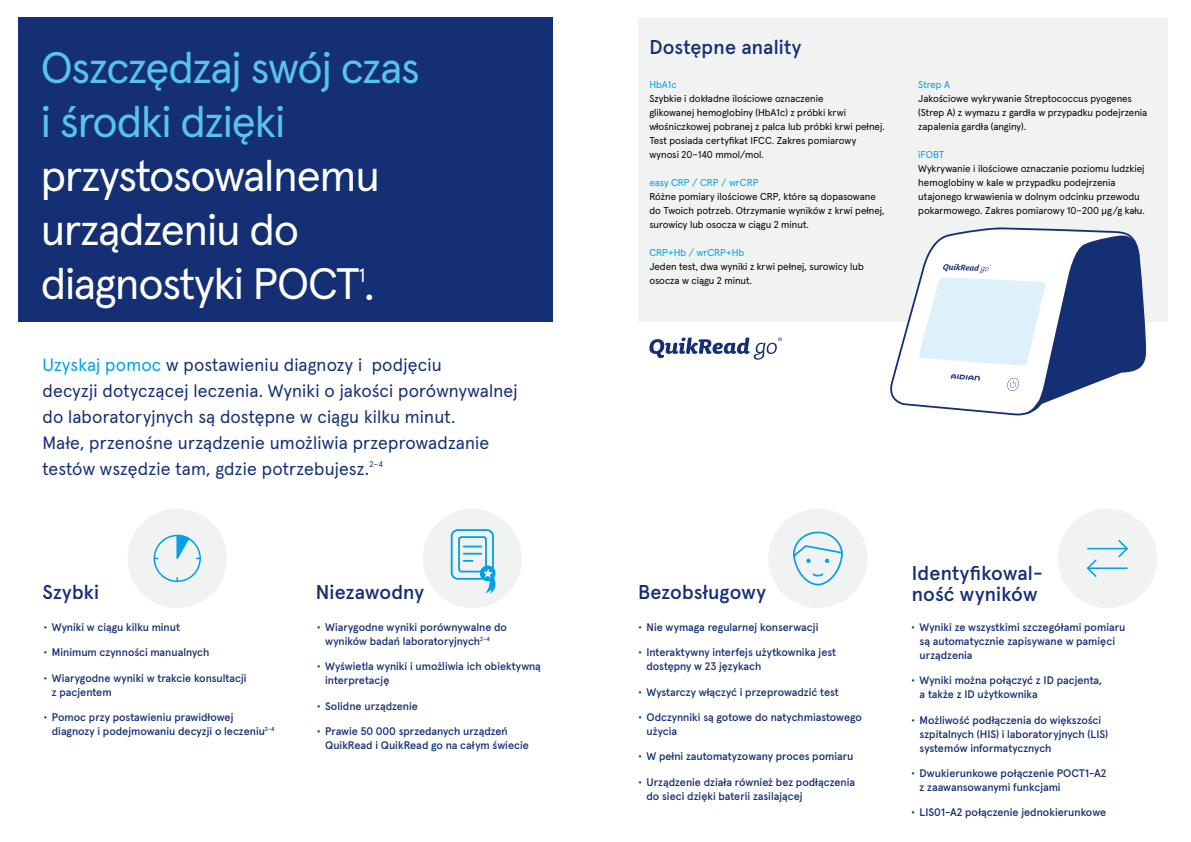
<style>
.page{position:relative;width:1191px;height:842px;background:#fff}
.page>*{position:absolute;margin:0;border:0;box-sizing:border-box;transform-origin:0 0}
.t1{font:44px/54px "Apercu Pro";letter-spacing:-.025em;color:#fff}
.t2{font:44px/54px "Apercu Pro";letter-spacing:-.03em;color:#56c4ef}
.t3{font:500 20px/21px "Apercu Pro";letter-spacing:.01em;color:#152f75}
.t4{font:19.5px "Apercu Pro";color:#fff}
.t5{font:17.9px/26px "Apercu Pro";letter-spacing:.01em;color:#152f75}
.t6{font:500 11px/14px "Apercu Pro";color:#152f75}
.t7{font:10px/14px "Apercu Pro";color:#000}
.t8{font:10px "Apercu Pro";color:#00a1e5}
.s1{font-size:46px}
.s2{color:#00a1e5}
</style>
<div class="page">
<div style="left:18px;top:18px;width:535px;height:304px;background:#152f75"></div>
<div style="left:638px;top:18px;width:529px;height:304px;background:#f1f2f2"></div>
<svg style="left:649px;top:337px;width:133px;height:23px"></svg>
<div style="left:1057px;top:509px;width:100px;height:99px;background:#f1f2f2;border-radius:50%"></div>
<hr style="left:1087px;top:548px;width:40px;height:1px;background:#00a1e5">
<svg style="left:1116px;top:540px;width:12px;height:18px"></svg>
<hr style="left:1087px;top:567px;width:40px;height:2px;background:#00a1e5">
<svg style="left:1087px;top:559px;width:11px;height:18px"></svg>
<div style="left:768px;top:509px;width:99px;height:99px;background:#f1f2f2;border-radius:50%"></div>
<svg style="left:793px;top:531px;width:50px;height:55px"></svg>
<div style="left:128px;top:509px;width:99px;height:99px;background:#f1f2f2;border-radius:50%"></div>
<div style="left:154px;top:535px;width:47px;height:47px;border:2px solid #00a1e5;border-radius:50%"></div>
<svg style="left:176px;top:534px;width:15px;height:25px"></svg>
<div style="left:423px;top:509px;width:99px;height:99px;background:#f1f2f2;border-radius:50%"></div>
<svg style="left:450px;top:529px;width:46px;height:65px"></svg>
<svg style="left:890px;top:227px;width:240px;height:189px"></svg>
<svg style="left:918px;top:235px;width:228px;height:179px"></svg>
<h1 class="t2" style="left:41px;top:38px;width:381px">Oszczędzaj swój czas i środki dzięki</h1>
<h1 class="t1" style="left:41px;top:146px;width:340px">przystosowalnemu urządzeniu do diagnostyki POCT<span class="s1">.</span></h1>
<h3 class="t4" style="left:359px;top:260px;width:8px">1</h3>
<p class="t5" style="left:43px;top:350px;width:477px"><span class="s2">Uzyskaj pomoc</span> w postawieniu diagnozy i podjęciu<br>decyzji dotyczącej leczenia. Wyniki o jakości porównywalnej do laboratoryjnych są dostępne w ciągu kilku minut.<br>Małe, przenośne urządzenie umożliwia przeprowadzanie testów wszędzie tam, gdzie potrzebujesz.<sup>2–4</sup></p>
<h2 class="t3" style="left:43px;top:580px;width:58px">Szybki</h2>
<p class="t6" style="left:43px;top:619px;width:138px">• Wyniki w ciągu kilku minut</p>
<p class="t6" style="left:43px;top:645px;width:167px">• Minimum czynności manualnych</p>
<p class="t6" style="left:52px;top:670px;width:196px;text-indent:-9px">• Wiarygodne wyniki w trakcie konsultacji z pacjentem</p>
<p class="t6" style="left:52px;top:709px;width:224px;text-indent:-9px">• Pomoc przy postawieniu prawidłowej diagnozy i podejmowaniu decyzji o leczeniu<sup>2–4</sup></p>
<h2 class="t3" style="left:316px;top:580px;width:110px">Niezawodny</h2>
<p class="t6" style="left:325px;top:619px;width:183px;text-indent:-9px">• Wiarygodne wyniki porównywalne do wyników badań laboratoryjnych<sup>2–4</sup></p>
<p class="t6" style="left:325px;top:659px;width:217px;text-indent:-9px">• Wyświetla wyniki i umożliwia ich obiektywną interpretację</p>
<p class="t6" style="left:317px;top:698px;width:103px">• Solidne urządzenie</p>
<p class="t6" style="left:325px;top:723px;width:205px;text-indent:-9px">• Prawie 50 000 sprzedanych urządzeń<br>QuikRead i QuikRead go na całym świecie</p>
<h2 class="t3" style="left:649px;top:35px;width:153px">Dostępne anality</h2>
<p class="t8" style="left:649px;top:77px;width:29px">HbA1c</p>
<p class="t7" style="left:649px;top:91px;width:237px">Szybkie i dokładne ilościowe oznaczenie<br>glikowanej hemoglobiny (HbA1c) z próbki krwi włośniczkowej pobranej z palca lub próbki krwi pełnej.<br>Test posiada certyfikat IFCC. Zakres pomiarowy wynosi 20–140 mmol/mol.</p>
<p class="t8" style="left:649px;top:175px;width:111px">easy CRP / CRP / wrCRP</p>
<p class="t7" style="left:649px;top:189px;width:237px">Różne pomiary ilościowe CRP, które są dopasowane do Twoich potrzeb. Otrzymanie wyników z krwi pełnej, surowicy lub osocza w ciągu 2 minut.</p>
<p class="t8" style="left:649px;top:245px;width:96px">CRP+Hb / wrCRP+Hb</p>
<p class="t7" style="left:649px;top:259px;width:216px">Jeden test, dwa wyniki z krwi pełnej, surowicy lub osocza w ciągu 2 minut.</p>
<p class="t8" style="left:918px;top:77px;width:33px">Strep A</p>
<p class="t7" style="left:918px;top:91px;width:230px">Jakościowe wykrywanie Streptococcus pyogenes (Strep A) z wymazu z gardła w przypadku podejrzenia zapalenia gardła (anginy).</p>
<p class="t8" style="left:918px;top:147px;width:28px">iFOBT</p>
<p class="t7" style="left:918px;top:161px;width:228px">Wykrywanie i ilościowe oznaczanie poziomu ludzkiej hemoglobiny w kale w przypadku podejrzenia utajonego krwawienia w dolnym odcinku przewodu pokarmowego. Zakres pomiarowy 10–200 μg/g kału.</p>
<h2 class="t3" style="left:638px;top:580px;width:130px">Bezobsługowy</h2>
<p class="t6" style="left:638px;top:619px;width:182px">• Nie wymaga regularnej konserwacji</p>
<p class="t6" style="left:646px;top:645px;width:191px;text-indent:-9px">• Interaktywny interfejs użytkownika jest dostępny w 23 językach</p>
<p class="t6" style="left:638px;top:684px;width:202px">• Wystarczy włączyć i przeprowadzić test</p>
<p class="t6" style="left:646px;top:709px;width:217px;text-indent:-9px">• Odczynniki są gotowe do natychmiastowego użycia</p>
<p class="t6" style="left:638px;top:749px;width:217px">• W pełni zautomatyzowany proces pomiaru</p>
<p class="t6" style="left:646px;top:774px;width:210px;text-indent:-9px">• Urządzenie działa również bez podłączenia do sieci dzięki baterii zasilającej</p>
<h2 class="t3" style="left:911px;top:561px;width:133px">Identyfikowal&shy;ność wyników</h2>
<p class="t6" style="left:919px;top:619px;width:207px;text-indent:-9px">• Wyniki ze wszystkimi szczegółami pomiaru są automatycznie zapisywane w pamięci urządzenia</p>
<p class="t6" style="left:919px;top:673px;width:184px;text-indent:-9px">• Wyniki można połączyć z ID pacjenta, a także z ID użytkownika</p>
<p class="t6" style="left:919px;top:712px;width:190px;text-indent:-9px">• Możliwość podłączenia do większości szpitalnych (HIS) i laboratoryjnych (LIS) systemów informatycznych</p>
<p class="t6" style="left:919px;top:765px;width:188px;text-indent:-9px">• Dwukierunkowe połączenie POCT1-A2 z zaawansowanymi funkcjami</p>
<p class="t6" style="left:911px;top:805px;width:197px">• LIS01-A2 połączenie jednokierunkowe</p>
</div>
